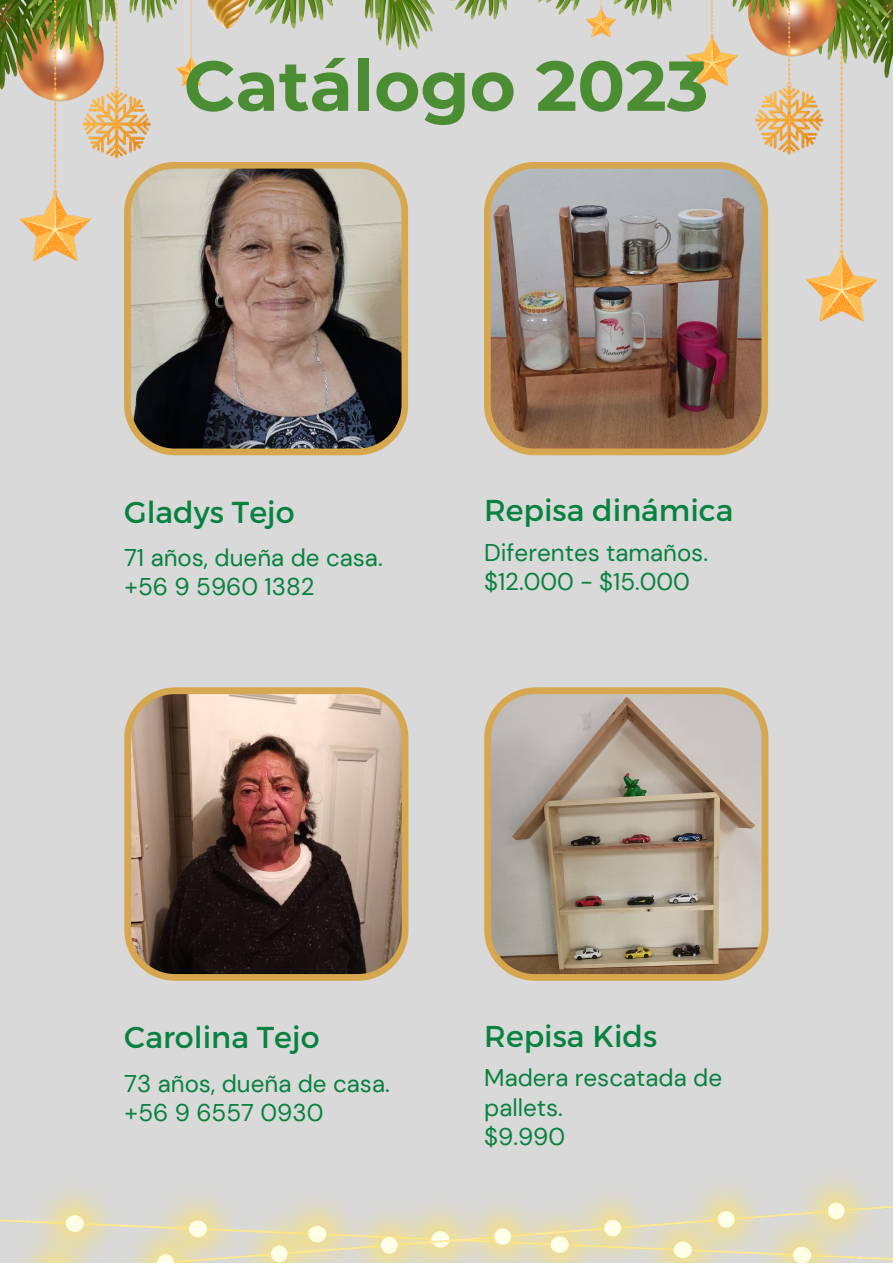
<style>
.page{position:relative;width:893px;height:1264px;background:#fff}
.page>*{position:absolute;margin:0;border:0;box-sizing:border-box;transform-origin:0 0}
.t1{font:700 70.5px "Montserrat";color:#4b8d32}
.t2{font:30.15px "Montserrat";color:#07823f}
.t3{font:24.15px/29.2px "DM Sans";color:#07823f}
</style>
<div class="page">
<div style="left:0;top:0;width:892px;height:1262px;background:#d9d9d9"></div>
<img style="left:0;top:0;width:892px;height:781px">
<svg style="left:124px;top:162px;width:284px;height:293px;background:#8d7f70"></svg>
<img style="left:484px;top:162px;width:284px;height:293px">
<svg style="left:124px;top:687px;width:284px;height:293px;background:#8c7363"></svg>
<svg style="left:484px;top:687px;width:284px;height:293px;background:#b1a38f"></svg>
<img style="left:0;top:1179px;width:892px;height:83px">
<p class="t1" style="left:184px;top:43px;width:526px">Catálogo 2023</p>
<p class="t2" style="left:124px;top:492px;width:172px">Gladys Tejo</p>
<p class="t3" style="left:124px;top:543px;width:260px">71 años, dueña de casa.</p>
<p class="t3" style="left:124px;top:572px;width:192px">+56 9 5960 1382</p>
<p class="t2" style="left:484px;top:490px;width:251px">Repisa dinámica</p>
<p class="t3" style="left:484px;top:538px;width:225px">Diferentes tamaños.</p>
<p class="t3" style="left:484px;top:567px;width:207px">$12.000 - $15.000</p>
<p class="t2" style="left:124px;top:1017px;width:197px">Carolina Tejo</p>
<p class="t3" style="left:124px;top:1068px;width:267px">73 años, dueña de casa.</p>
<p class="t3" style="left:124px;top:1098px;width:200px">+56 9 6557 0930</p>
<p class="t2" style="left:484px;top:1016px;width:174px">Repisa Kids</p>
<p class="t3" style="left:484px;top:1063px;width:239px">Madera rescatada de pallets.</p>
<p class="t3" style="left:484px;top:1121px;width:82px">$9.990</p>
</div>
